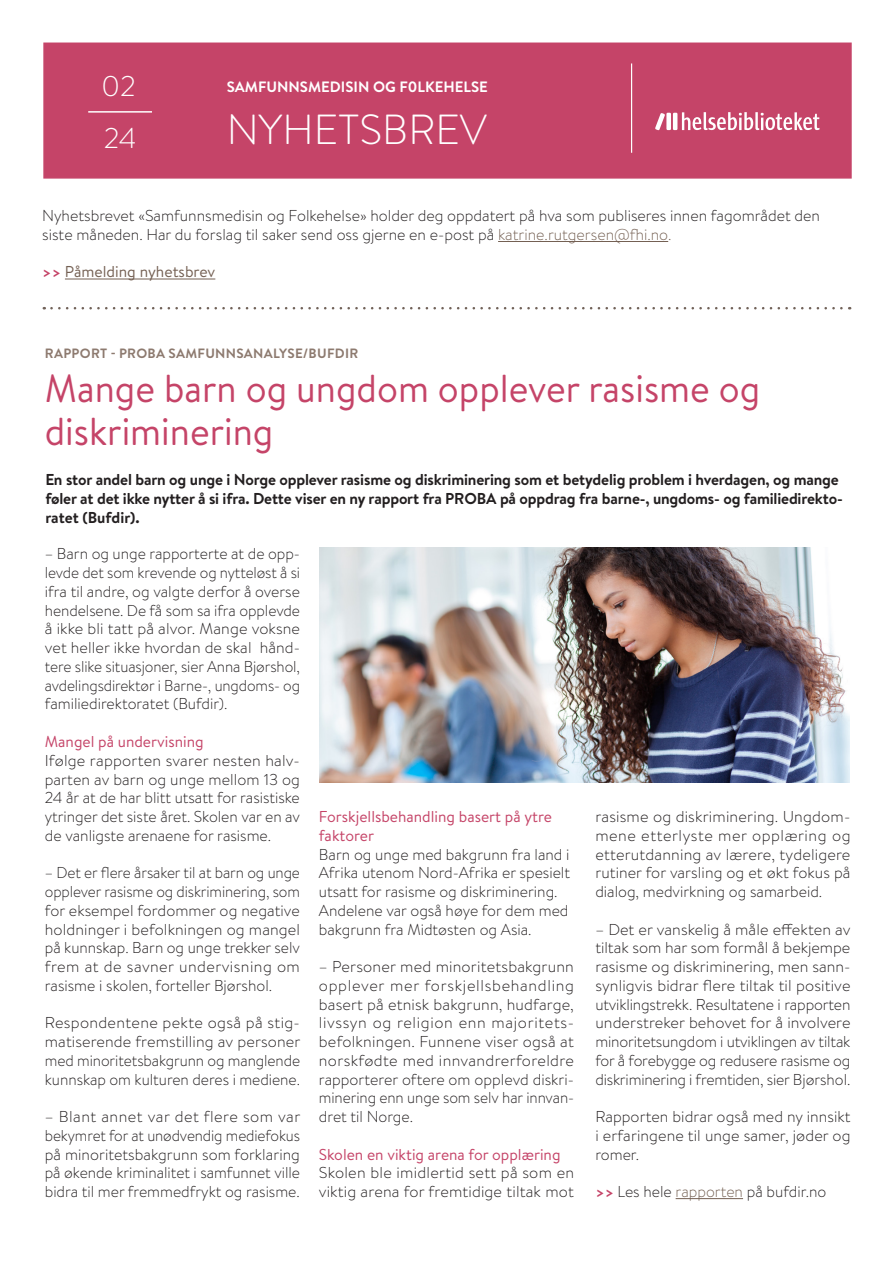
<style>
.page{position:relative;width:893px;height:1263px;background:#fff}
.page>*{position:absolute;margin:0;border:0;box-sizing:border-box;transform-origin:0 0}
.FHI_brødtekst_uten_innrykk{font:300 42px "Brandon Text";color:#fff}
.Overtittel_nyhetsbrev_sf{font:39px "Brandon Text";color:#c54468;scale:.96 1}
.FHI_brødtekst_uten_innrykk-2{font:300 28.5px "Brandon Text";color:#fff}
.Brød_nyhetsbrev_sf{font:300 15.75px/18.8px "Brandon Text";color:#231f20;text-align:justify}
.Brød_nyhetsbrev_sf-2{font:300 15.75px/18.8px "Brandon Text";color:#231f20;text-align:justify;scale:.96 1}
.t1{font:700 15.75px/18.8px "Brandon Text";letter-spacing:-.01em;color:#231f20}
.None_brødtekst_SFf{font:300 15.75px/18.8px "Brandon Text";color:#231f20}
.Brød_nyhetsbrev_sf-3{font:15.75px "Brandon Text";color:#c54468}
.None_brødtekst_SFf-2{font:15.75px "Brandon Text";color:#746053}
.FHI_brødtekst_uten_innrykk-3{font:700 15px "Brandon Text";color:#fff}
.Overtittel_nyhetsbrev_sf-2{font:700 13.5px "Brandon Text";letter-spacing:.02em;color:#8d7a6f}
.s1{color:#746053}
.s2{font-weight:700;color:#c54468}
.s3{font-weight:400;color:#c54468}
</style>
<div class="page">
<div style="left:43px;top:43px;width:809px;height:136px;background:#c54468;border:2px solid #c54468"></div>
<hr style="left:631px;top:63px;width:1px;height:90px;background:#fff">
<hr style="left:88px;top:111px;width:64px;height:2px;background:#fff">
<svg style="left:682px;top:112px;width:138px;height:19px"></svg>
<hr style="left:673px;top:113px;width:4px;height:17px;background:#fff">
<div style="left:666px;top:113px;width:5px;height:17px;background:#fff"></div>
<svg style="left:655px;top:113px;width:10px;height:18px"></svg>
<hr style="left:676px;top:1198px;width:67px;height:1px;background:#746053">
<hr style="left:498px;top:241px;width:170px;height:1px;background:#746053">
<hr style="left:65px;top:279px;width:150px;height:1px;background:#746053">
<svg style="left:51px;top:307px;width:799px;height:2px"></svg>
<img style="left:320px;top:547px;width:530px;height:236px">
<p class="FHI_brødtekst_uten_innrykk-2" style="left:101px;top:67px;width:36px">02</p>
<p class="FHI_brødtekst_uten_innrykk-2" style="left:104px;top:118px;width:34px">24</p>
<p class="FHI_brødtekst_uten_innrykk-3" style="left:227px;top:76px;width:263px">SAMFUNNSMEDISIN OG F0LKEHELSE</p>
<p class="FHI_brødtekst_uten_innrykk" style="left:227px;top:101px;width:261px">NYHETSBREV</p>
<p class="None_brødtekst_SFf" style="left:42px;top:206px;width:779px">Nyhetsbrevet «Samfunnsmedisin og Folkehelse» holder deg oppdatert på hva som publiseres innen fagområdet den siste måneden. Har du forslag til saker send oss gjerne en e-post på <span class="s1">katrine.rutgersen@fhi.no.</span></p>
<p class="None_brødtekst_SFf-2" style="left:42px;top:261px;width:175px"><span class="s2">&gt;&gt;</span> Påmelding nyhetsbrev</p>
<p class="Overtittel_nyhetsbrev_sf-2" style="left:45px;top:344px;width:315px">RAPPORT - PROBA SAMFUNNSANALYSE/BUFDIR</p>
<p class="Overtittel_nyhetsbrev_sf" style="left:45px;top:361px;width:747px">Mange barn og ungdom opplever rasisme og</p>
<p class="Overtittel_nyhetsbrev_sf" style="left:45px;top:405px;width:240px">diskriminering</p>
<p class="t1" style="left:45px;top:470px;width:799px">En stor andel barn og unge i Norge opplever rasisme og diskriminering som et betydelig problem i hverdagen, og mange føler at det ikke nytter å si ifra. Dette viser en ny rapport fra PROBA på oppdrag fra barne-, ungdoms- og familiedirekto&shy;ratet (Bufdir).</p>
<p class="Brød_nyhetsbrev_sf" style="left:45px;top:544px;width:257px">– Barn og unge rapporterte at de opp&shy;levde det som krevende og nytteløst å si ifra til andre, og valgte derfor å overse hendelsene. De få som sa ifra opplevde å ikke bli tatt på alvor. Mange voksne vet heller ikke hvordan de skal hånd&shy;tere slike situasjoner, sier Anna Bjørshol, avdelingsdirektør i Barne-, ungdoms- og familiedirektoratet (Bufdir).</p>
<p class="Brød_nyhetsbrev_sf-3" style="left:45px;top:731px;width:160px">Mangel på undervisning</p>
<p class="Brød_nyhetsbrev_sf" style="left:45px;top:750px;width:257px">Ifølge rapporten svarer nesten halv&shy;parten av barn og unge mellom 13 og 24 år at de har blitt utsatt for rasistiske ytringer det siste året. Skolen var en av de vanligste arenaene for rasisme.</p>
<p class="Brød_nyhetsbrev_sf-2" style="left:45px;top:863px;width:267px">– Det er flere årsaker til at barn og unge opplever rasisme og diskriminering, som for eksempel fordommer og negative holdninger i befolkningen og mangel på kunnskap. Barn og unge trekker selv frem at de savner undervisning om rasisme i skolen, forteller Bjørshol.</p>
<p class="Brød_nyhetsbrev_sf" style="left:45px;top:1013px;width:257px">Respondentene pekte også på stig&shy;matiserende fremstilling av personer med minoritetsbakgrunn og manglende kunnskap om kulturen deres i mediene.</p>
<p class="Brød_nyhetsbrev_sf" style="left:45px;top:1107px;width:257px">– Blant annet var det flere som var bekymret for at unødvendig mediefokus på minoritetsbakgrunn som forklaring på økende kriminalitet i samfunnet ville bidra til mer fremmedfrykt og rasisme.</p>
<p class="Brød_nyhetsbrev_sf" style="left:319px;top:807px;width:253px;text-align:left"><span class="s3">Forskjellsbehandling basert på ytre faktorer<br></span>Barn og unge med bakgrunn fra land i<br>Afrika utenom Nord-Afrika er spesielt utsatt for rasisme og diskriminering.<br>Andelene var også høye for dem med bakgrunn fra Midtøsten og Asia.</p>
<p class="Brød_nyhetsbrev_sf" style="left:319px;top:957px;width:257px">– Personer med minoritetsbakgrunn opplever mer forskjellsbehandling basert på etnisk bakgrunn, hudfarge, livssyn og religion enn majoritets&shy;befolkningen. Funnene viser også at norskfødte med innvandrerforeldre rapporterer oftere om opplevd diskri&shy;minering enn unge som selv har innvan&shy;dret til Norge.</p>
<p class="Brød_nyhetsbrev_sf-3" style="left:319px;top:1143px;width:243px">Skolen en viktig arena for opplæring</p>
<p class="Brød_nyhetsbrev_sf" style="left:319px;top:1163px;width:257px">Skolen ble imidlertid sett på som en viktig arena for fremtidige tiltak mot</p>
<p class="Brød_nyhetsbrev_sf" style="left:595px;top:807px;width:257px">rasisme og diskriminering. Ungdom&shy;mene etterlyste mer opplæring og etterutdanning av lærere, tydeligere rutiner for varsling og et økt fokus på dialog, medvirkning og samarbeid.</p>
<p class="Brød_nyhetsbrev_sf" style="left:595px;top:919px;width:257px">– Det er vanskelig å måle effekten av tiltak som har som formål å bekjempe rasisme og diskriminering, men sann&shy;synligvis bidrar flere tiltak til positive utviklingstrekk. Resultatene i rapporten understreker behovet for å involvere minoritetsungdom i utviklingen av tiltak for å forebygge og redusere rasisme og diskriminering i fremtiden, sier Bjørshol.</p>
<p class="Brød_nyhetsbrev_sf" style="left:595px;top:1107px;width:257px">Rapporten bidrar også med ny innsikt i erfaringene til unge samer, jøder og romer.</p>
<p class="Brød_nyhetsbrev_sf" style="left:595px;top:1182px;width:232px"><span class="s2">&gt;&gt;</span> Les hele <span class="s1">rapporten</span> på bufdir.no</p>
</div>
